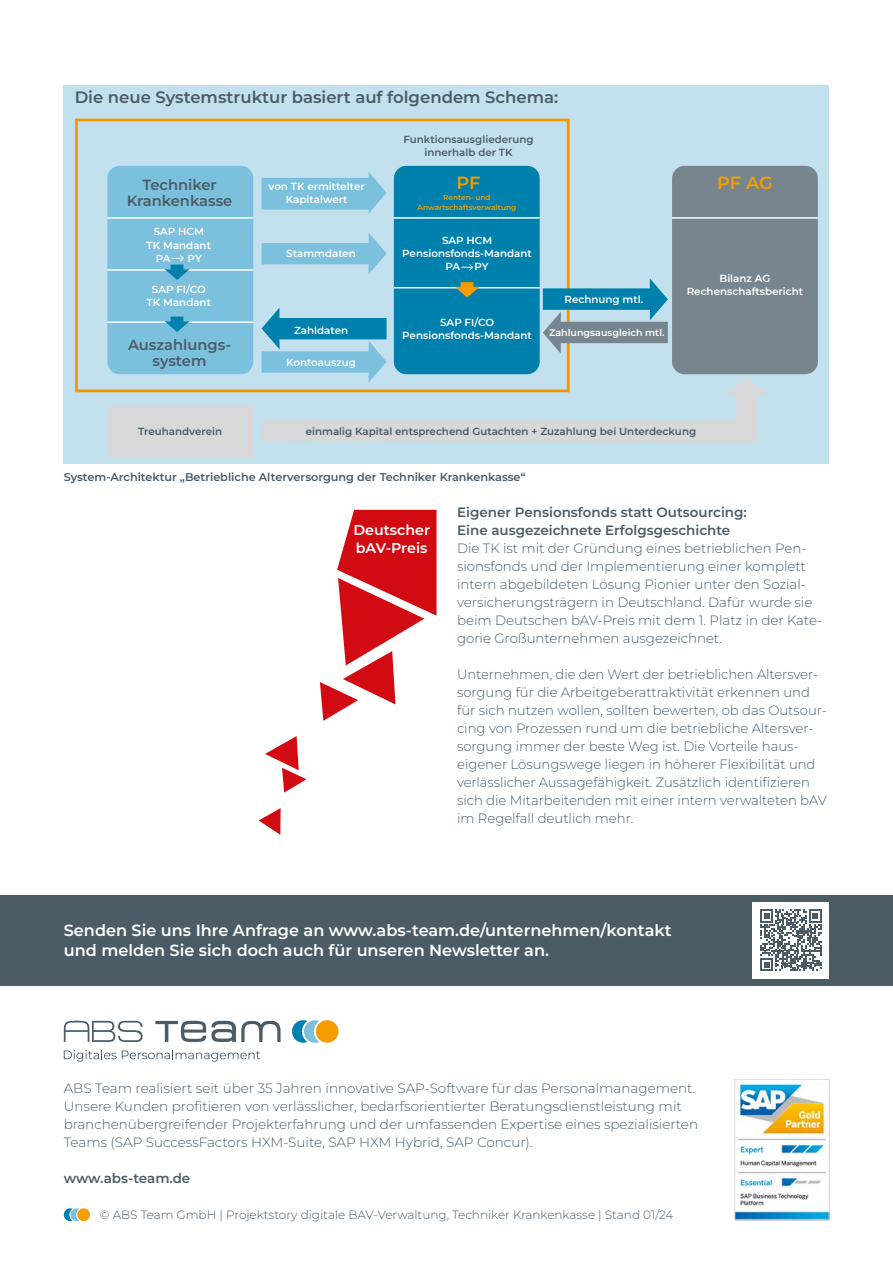
<style>
.page{position:relative;width:893px;height:1263px;background:#fff}
.page>*{position:absolute;margin:0;border:0;box-sizing:border-box;transform-origin:0 0}
.t1{font:600 17.7px "Montserrat";color:#f59c00}
.HL_Fließtext{font:600 16.5px "Montserrat";color:#4b5c67}
.t2{font:600 16.2px/19.5px "Montserrat";color:#fff}
.t3{font:600 14.7px/16.2px "Montserrat";color:#4b5c67;text-align:center}
.HL_Fließtext-2{font:600 14.25px/18px "Montserrat";color:#fff}
.Fließtext{font:300 13.5px/18px "Montserrat";letter-spacing:-.005em;color:#4b5c67}
.HL_Fließtext-3{font:600 13.5px/18px "Montserrat";color:#4b5c67}
.t4{font:300 12px "Montserrat";color:#4b5c67}
.Bildunterschrift{font:600 11.25px "Montserrat";color:#4b5c67}
.t5{font:600 10.35px/13.2px "Montserrat";color:#fff;text-align:center}
.t6{font:600 10.35px/13.2px "Montserrat";color:#4b5c67;text-align:center}
.t7{font:600 9.6px "Montserrat";color:#fff}
.t8{font:600 7.35px/10.4px "Montserrat";color:#f59c00;text-align:center}
</style>
<div class="page">
<div style="left:64px;top:85px;width:765px;height:378px;background:#c2e0ee"></div>
<div style="left:75px;top:119px;width:495px;height:273px;border:3px solid #f49600"></div>
<div style="left:107px;top:166px;width:146px;height:208px;background:#7bc0dc;border-radius:13px"></div>
<div style="left:394px;top:166px;width:146px;height:208px;background:#0081ad;border-radius:13px"></div>
<div style="left:672px;top:166px;width:146px;height:208px;background:#77868e;border-radius:13px"></div>
<svg style="left:262px;top:172px;width:125px;height:42px"></svg>
<hr style="left:394px;top:217px;width:146px;height:2px;background:#fff">
<hr style="left:672px;top:217px;width:146px;height:2px;background:#fff">
<hr style="left:107px;top:217px;width:146px;height:2px;background:#fff">
<hr style="left:107px;top:269px;width:146px;height:2px;background:#fff">
<hr style="left:107px;top:321px;width:146px;height:2px;background:#fff">
<div style="left:107px;top:405px;width:146px;height:53px;background:#d8d8d8"></div>
<svg style="left:165px;top:255px;width:25px;height:25px"></svg>
<svg style="left:165px;top:317px;width:25px;height:15px"></svg>
<svg style="left:262px;top:232px;width:506px;height:210px"></svg>
<img style="left:735px;top:1079px;width:95px;height:141px">
<svg style="left:64px;top:1021px;width:79px;height:21px"></svg>
<svg style="left:155px;top:1021px;width:126px;height:21px"></svg>
<svg style="left:64px;top:1050px;width:196px;height:12px"></svg>
<svg style="left:292px;top:1020px;width:47px;height:23px"></svg>
<div style="left:77px;top:1208px;width:13px;height:13px;background:#f59c00;border-radius:50%"></div>
<svg style="left:64px;top:1208px;width:15px;height:13px"></svg>
<div style="left:0;top:895px;width:893px;height:90px;background:#4b5c67"></div>
<div style="left:753px;top:902px;width:76px;height:76px;background:#fff"></div>
<svg style="left:760px;top:909px;width:62px;height:62px"></svg>
<svg style="left:265px;top:736px;width:41px;height:56px"></svg>
<svg style="left:259px;top:808px;width:22px;height:27px"></svg>
<svg style="left:320px;top:510px;width:117px;height:211px"></svg>
<p class="HL_Fließtext" style="left:75px;top:86px;width:485px">Die neue Systemstruktur basiert auf folgendem Schema:</p>
<p class="t6" style="left:403px;top:132px;width:132px">Funktionsausgliederung innerhalb der TK</p>
<p class="t3" style="left:142px;top:176px;width:76px">Techniker</p>
<p class="t1" style="left:457px;top:171px;width:25px">PF</p>
<p class="t3" style="left:127px;top:192px;width:107px">Krankenkasse</p>
<p class="t5" style="left:269px;top:179px;width:98px">von TK ermittelter<br>Kapitalwert</p>
<p class="t8" style="left:418px;top:192px;width:100px">Renten- und<br>Anwartschaftsverwaltung</p>
<p class="t5" style="left:154px;top:225px;width:52px">SAP HCM</p>
<p class="t5" style="left:147px;top:238px;width:66px">TK Mandant</p>
<p class="t5" style="left:156px;top:251px;width:16px">PA</p>
<p class="t5" style="left:188px;top:251px;width:16px">PY</p>
<p class="t5" style="left:147px;top:282px;width:66px">SAP FI/CO<br>TK Mandant</p>
<p class="t3" style="left:128px;top:336px;width:105px">Auszahlungs&shy;system</p>
<p class="t5" style="left:286px;top:247px;width:71px">Stammdaten</p>
<p class="t5" style="left:294px;top:323px;width:56px">Zahldaten</p>
<p class="t5" style="left:286px;top:356px;width:71px">Kontoauszug</p>
<p class="t5" style="left:442px;top:233px;width:52px">SAP HCM</p>
<p class="t5" style="left:402px;top:246px;width:131px">Pensionsfonds-Mandant</p>
<p class="t5" style="left:446px;top:260px;width:16px">PA</p>
<p class="t5" style="left:474px;top:260px;width:16px">PY</p>
<p class="t5" style="left:402px;top:315px;width:131px">SAP FI/CO<br>Pensionsfonds-Mandant</p>
<p class="t5" style="left:564px;top:292px;width:80px">Rechnung mtl.</p>
<p class="t7" style="left:549px;top:326px;width:117px">Zahlungsausgleich mtl.</p>
<p class="t1" style="left:717px;top:171px;width:57px">PF AG</p>
<p class="t5" style="left:687px;top:271px;width:118px">Bilanz AG<br>Rechenschaftsbericht</p>
<p class="t6" style="left:138px;top:424px;width:85px">Treuhandverein</p>
<p class="t6" style="left:306px;top:424px;width:392px">einmalig Kapital entsprechend Gutachten + Zuzahlung bei Unterdeckung</p>
<p class="Bildunterschrift" style="left:64px;top:470px;width:463px">System-Architektur „Betriebliche Alterversorgung der Techniker Krankenkasse“</p>
<p class="HL_Fließtext-2" style="left:353px;top:521px;width:78px">Deutscher bAV-Preis</p>
<p class="HL_Fließtext-3" style="left:457px;top:503px;width:291px">Eigener Pensionsfonds statt Outsourcing:<br>Eine ausgezeichnete Erfolgsgeschichte</p>
<p class="Fließtext" style="left:457px;top:539px;width:367px">Die TK ist mit der Gründung eines betrieblichen Pen&shy;sionsfonds und der Implementierung einer komplett intern abgebildeten Lösung Pionier unter den Sozial&shy;versicherungsträgern in Deutschland. Dafür wurde sie beim Deutschen bAV-Preis mit dem 1. Platz in der Kate&shy;gorie Großunternehmen ausgezeichnet.</p>
<p class="Fließtext" style="left:457px;top:665px;width:371px">Unternehmen, die den Wert der betrieblichen Altersver&shy;sorgung für die Arbeitgeberattraktivität erkennen und für sich nutzen wollen, sollten bewerten, ob das Outsour&shy;cing von Prozessen rund um die betriebliche Altersver&shy;sorgung immer der beste Weg ist. Die Vorteile haus&shy;eigener Lösungswege liegen in höherer Flexibilität und verlässlicher Aussagefähigkeit. Zusätzlich identifizieren sich die Mitarbeitenden mit einer intern verwalteten bAV im Regelfall deutlich mehr.</p>
<p class="t2" style="left:64px;top:920px;width:609px">Senden Sie uns Ihre Anfrage an www.abs-team.de/unternehmen/kontakt und melden Sie sich doch auch für unseren Newsletter an.</p>
<p class="Fließtext" style="left:64px;top:1079px;width:636px">ABS Team realisiert seit über 35 Jahren innovative SAP-Software für das Personalmanagement.<br>Unsere Kunden profitieren von verlässlicher, bedarfsorientierter Beratungsdienstleistung mit branchenübergreifender Projekterfahrung und der umfassenden Expertise eines spezialisierten Teams (SAP SuccessFactors HXM-Suite, SAP HXM Hybrid, SAP Concur).</p>
<p class="HL_Fließtext-3" style="left:64px;top:1169px;width:128px">www.abs-team.de</p>
<p class="t4" style="left:100px;top:1207px;width:575px">© ABS Team GmbH | Projektstory digitale BAV-Verwaltung, Techniker Krankenkasse | Stand 01/24</p>
</div>
